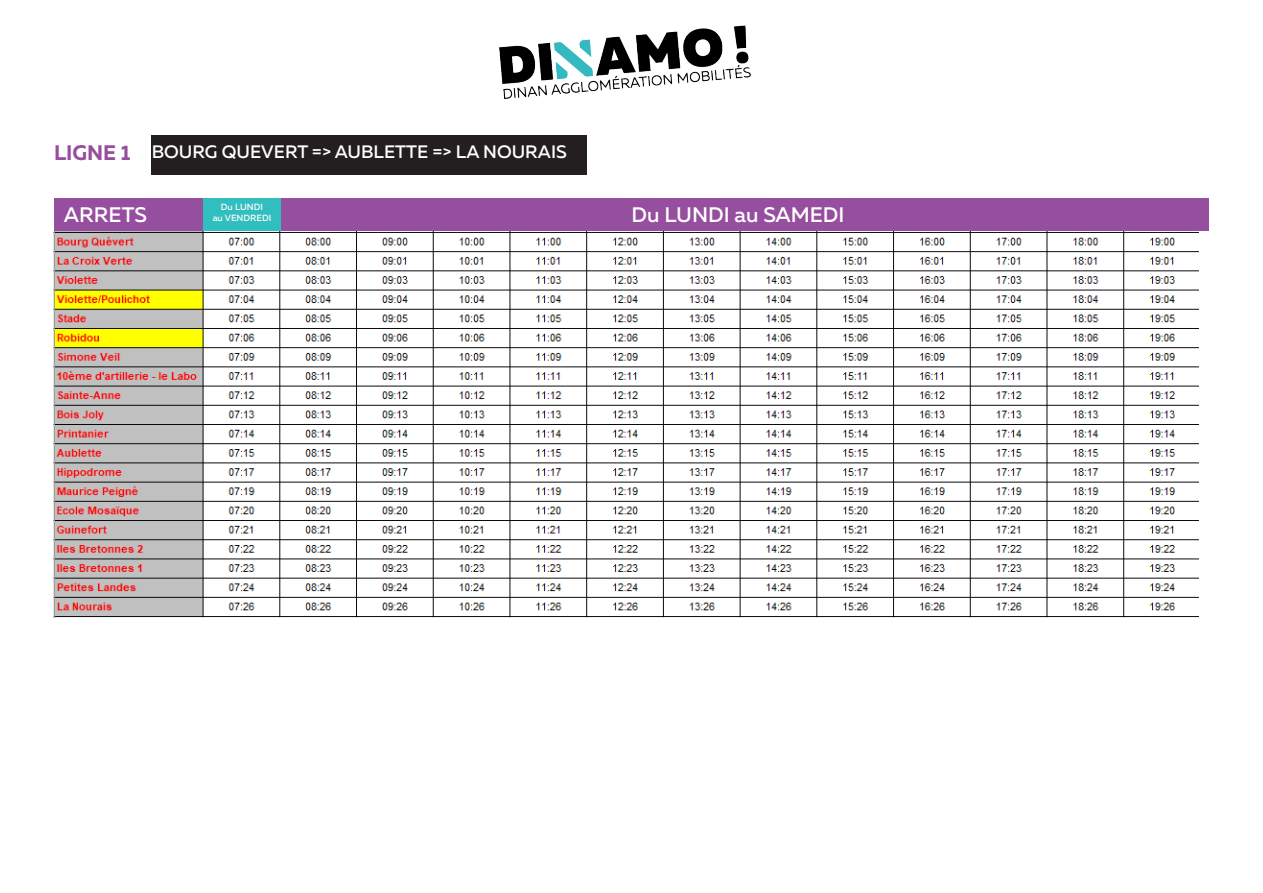
<style>
.page{position:relative;width:1263px;height:893px;background:#fff}
.page>*{position:absolute;margin:0;border:0;box-sizing:border-box;transform-origin:0 0}
.t1{font:500 21px "Muller";color:#fff}
.t2{font:700 21px "Muller";color:#964e9f}
.t3{font:500 18px "Muller";color:#fff}
.t4{font:500 9px "Muller";color:#fff}
</style>
<div class="page">
<div style="left:152px;top:135px;width:435px;height:40px;background:#231f20"></div>
<div style="left:54px;top:198px;width:1155px;height:33px;background:#964e9f"></div>
<img style="left:499px;top:26px;width:251px;height:72px">
<div style="left:203px;top:198px;width:78px;height:33px;background:#31bebf"></div>
<img style="left:53px;top:231px;width:1145px;height:386px">
<p class="t2" style="left:54px;top:139px;width:78px">LIGNE 1</p>
<p class="t3" style="left:152px;top:140px;width:416px">BOURG QUEVERT =&gt; AUBLETTE =&gt; LA NOURAIS</p>
<p class="t1" style="left:64px;top:202px;width:84px">ARRETS</p>
<p class="t4" style="left:221px;top:202px;width:44px">Du LUNDI</p>
<p class="t4" style="left:213px;top:212px;width:60px">au VENDREDI</p>
<p class="t1" style="left:631px;top:202px;width:214px">Du LUNDI au SAMEDI</p>
</div>
